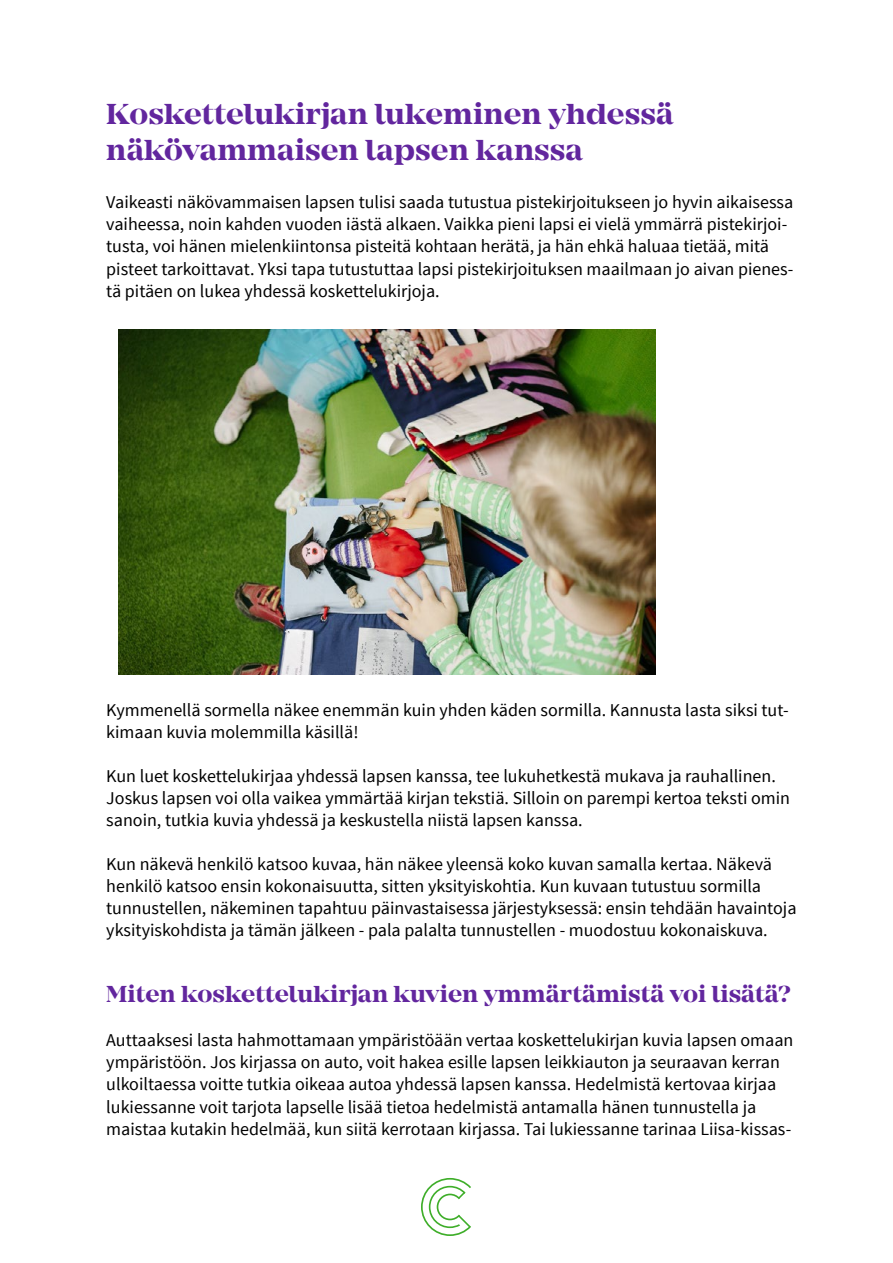
<style>
.page{position:relative;width:893px;height:1263px;background:#fff}
.page>*{position:absolute;margin:0;border:0;box-sizing:border-box;transform-origin:0 0}
.Otsikko_2{font:700 30px/36px "Mirador";color:#62269e}
.Otsikko_3{font:700 24px "Mirador";color:#62269e}
.t1{font:18px/22px "Source Sans Pro";color:#000}
</style>
<div class="page">
<svg style="left:421px;top:1178px;width:50px;height:58px"></svg>
<img style="left:119px;top:330px;width:537px;height:345px">
<h2 class="Otsikko_2" style="left:106px;top:96px;width:569px">Koskettelukirjan lukeminen yhdessä näkövammaisen lapsen kanssa</h2>
<p class="t1" style="left:106px;top:192px;width:689px">Vaikeasti näkövammaisen lapsen tulisi saada tutustua pistekirjoitukseen jo hyvin aikaisessa vaiheessa, noin kahden vuoden iästä alkaen. Vaikka pieni lapsi ei vielä ymmärrä pistekirjoi&shy;tusta, voi hänen mielenkiintonsa pisteitä kohtaan herätä, ja hän ehkä haluaa tietää, mitä pisteet tarkoittavat. Yksi tapa tutustuttaa lapsi pistekirjoituksen maailmaan jo aivan pienes&shy;tä pitäen on lukea yhdessä koskettelukirjoja.</p>
<p class="t1" style="left:106px;top:699px;width:684px">Kymmenellä sormella näkee enemmän kuin yhden käden sormilla. Kannusta lasta siksi tut&shy;kimaan kuvia molemmilla käsillä!</p>
<p class="t1" style="left:106px;top:765px;width:685px">Kun luet koskettelukirjaa yhdessä lapsen kanssa, tee lukuhetkestä mukava ja rauhallinen.<br>Joskus lapsen voi olla vaikea ymmärtää kirjan tekstiä. Silloin on parempi kertoa teksti omin sanoin, tutkia kuvia yhdessä ja keskustella niistä lapsen kanssa.</p>
<p class="t1" style="left:106px;top:853px;width:692px">Kun näkevä henkilö katsoo kuvaa, hän näkee yleensä koko kuvan samalla kertaa. Näkevä henkilö katsoo ensin kokonaisuutta, sitten yksityiskohtia. Kun kuvaan tutustuu sormilla tunnustellen, näkeminen tapahtuu päinvastaisessa järjestyksessä: ensin tehdään havaintoja yksityiskohdista ja tämän jälkeen - pala palalta tunnustellen - muodostuu kokonaiskuva.</p>
<h3 class="Otsikko_3" style="left:106px;top:980px;width:686px">Miten koskettelukirjan kuvien ymmärtämistä voi lisätä?</h3>
<p class="t1" style="left:106px;top:1030px;width:689px">Auttaaksesi lasta hahmottamaan ympäristöään vertaa koskettelukirjan kuvia lapsen omaan ympäristöön. Jos kirjassa on auto, voit hakea esille lapsen leikkiauton ja seuraavan kerran ulkoiltaessa voitte tutkia oikeaa autoa yhdessä lapsen kanssa. Hedelmistä kertovaa kirjaa lukiessanne voit tarjota lapselle lisää tietoa hedelmistä antamalla hänen tunnustella ja maistaa kutakin hedelmää, kun siitä kerrotaan kirjassa. Tai lukiessanne tarinaa Liisa-kissas-</p>
</div>
